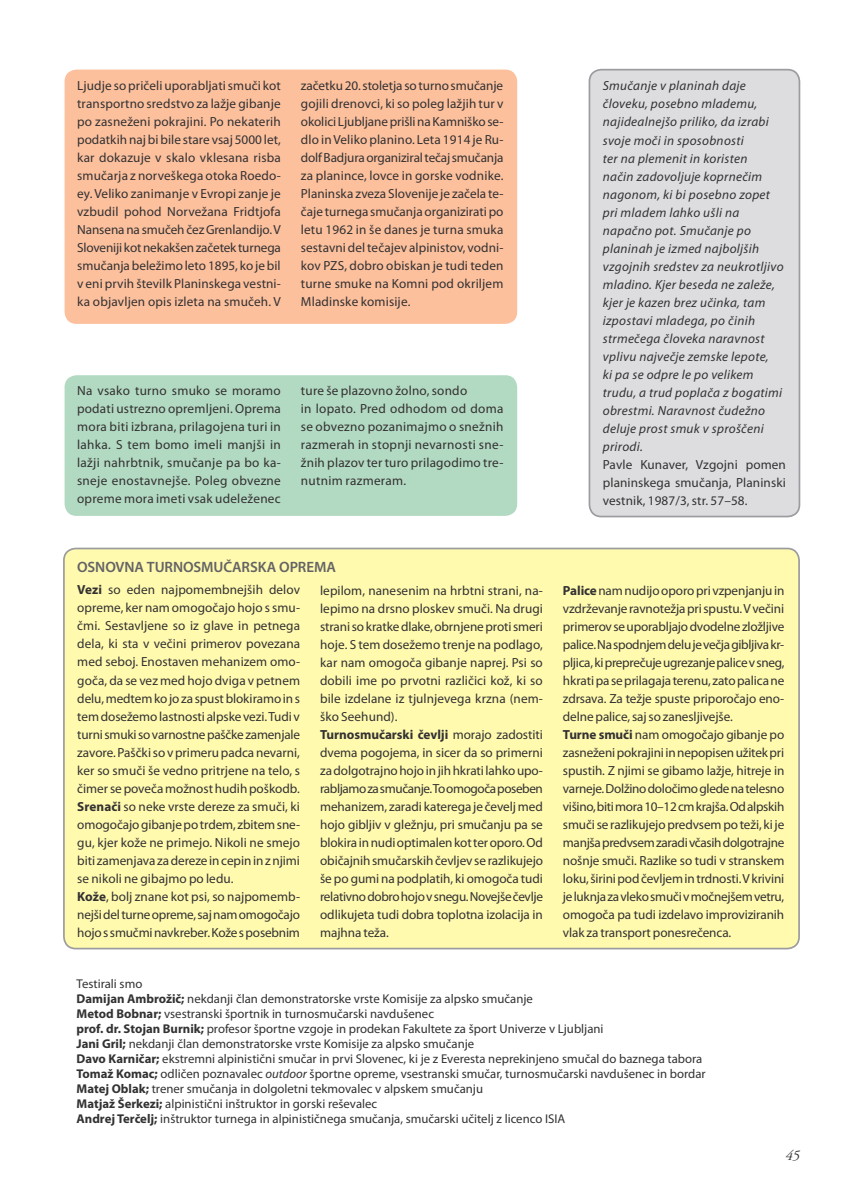
<style>
.page{position:relative;width:851px;height:1191px;background:#fff}
.page>*{position:absolute;margin:0;border:0;box-sizing:border-box;transform-origin:0 0}
.t1{font:600 15px "Myriad Pro";letter-spacing:-.005em;color:#646365}
.t2{font:italic 14.55px "Adobe Garamond Pro";color:#333132}
.t3{font:13.2px/18px "Myriad Pro";letter-spacing:-.005em;color:#333132;text-align:justify}
.t4{font:italic 13.2px/18px "Myriad Pro";letter-spacing:.025em;color:#333132}
.t5{font:13.2px/18px "Myriad Pro";letter-spacing:.025em;color:#333132}
.t6{font:12.75px/15px "Myriad Pro";color:#333132}
.s1{font-weight:700}
.s2{font-style:italic}
</style>
<div class="page">
<div style="left:64px;top:548px;width:735px;height:400px;background:#fffaae;border-radius:12px"></div>
<div style="left:63px;top:547px;width:736px;height:402px;border:2px solid #9b9c9f;border-radius:12px"></div>
<div style="left:64px;top:69px;width:454px;height:256px;background:#fcc09d;border-radius:13px"></div>
<div style="left:63px;top:68px;width:455px;height:257px;border:2px solid #fff;border-radius:13px"></div>
<div style="left:589px;top:70px;width:210px;height:446px;background:#dddddf;border-radius:12px"></div>
<div style="left:588px;top:69px;width:212px;height:448px;border:2px solid #9b9c9f;border-radius:12px"></div>
<div style="left:64px;top:374px;width:454px;height:142px;background:#b2d9c1;border-radius:13px"></div>
<div style="left:63px;top:374px;width:455px;height:143px;border:2px solid #fff;border-radius:13px"></div>
<p class="t3" style="left:77px;top:76px;width:205px">Ljudje so pričeli uporabljati smuči kot transportno sredstvo za lažje gibanje po zasneženi pokrajini. Po nekaterih podatkih naj bi bile stare vsaj 5000 let, kar dokazuje v skalo vklesana risba smučarja z norveškega otoka Roedo&shy;ey. Veliko zanimanje v Evropi zanje je vzbudil pohod Norvežana Fridtjofa Nansena na smučeh čez Grenlandijo. V Sloveniji kot nekakšen začetek turnega smučanja beležimo leto 1895, ko je bil v eni prvih številk Planinskega vestni&shy;ka objavljen opis izleta na smučeh. V</p>
<p class="t3" style="left:301px;top:76px;width:204px">začetku 20. stoletja so turno smučanje gojili drenovci, ki so poleg lažjih tur v okolici Ljubljane prišli na Kamniško se&shy;dlo in Veliko planino. Leta 1914 je Ru&shy;dolf Badjura organiziral tečaj smučanja za planince, lovce in gorske vodnike.<br>Planinska zveza Slovenije je začela te&shy;čaje turnega smučanja organizirati po letu 1962 in še danes je turna smuka sestavni del tečajev alpinistov, vodni&shy;kov PZS, dobro obiskan je tudi teden turne smuke na Komni pod okriljem Mladinske komisije.</p>
<p class="t4" style="left:602px;top:77px;width:182px">Smučanje v planinah daje človeku, posebno mlademu, najidealnejšo priliko, da izrabi svoje moči in sposobnosti<br>ter na plemenit in koristen<br>način zadovoljuje koprnečim nagonom, ki bi posebno zopet pri mladem lahko ušli na napačno pot. Smučanje po planinah je izmed najboljših vzgojnih sredstev za neukrotljivo mladino. Kjer beseda ne zaleže, kjer je kazen brez učinka, tam izpostavi mladega, po činih strmečega človeka naravnost vplivu največje zemske lepote,<br>ki pa se odpre le po velikem trudu, a trud poplača z bogatimi obrestmi. Naravnost čudežno deluje prost smuk v sproščeni prirodi.</p>
<p class="t3" style="left:602px;top:455px;width:184px">Pavle Kunaver, Vzgojni pomen planinskega smučanja, Planinski vestnik, 1987/3, str. 57–58.</p>
<p class="t3" style="left:77px;top:381px;width:205px">Na vsako turno smuko se moramo podati ustrezno opremljeni. Oprema mora biti izbrana, prilagojena turi in lahka. S tem bomo imeli manjši in lažji nahrbtnik, smučanje pa bo ka&shy;sneje enostavnejše. Poleg obvezne opreme mora imeti vsak udeleženec</p>
<p class="t5" style="left:301px;top:381px;width:204px">ture še plazovno žolno, sondo<br>in lopato. Pred odhodom od doma se obvezno pozanimajmo o snežnih razmerah in stopnji nevarnosti sne&shy;žnih plazov ter turo prilagodimo tre&shy;nutnim razmeram.</p>
<p class="t1" style="left:77px;top:557px;width:260px">OSNOVNA TURNOSMUČARSKA OPREMA</p>
<p class="t3" style="left:77px;top:581px;width:224px;text-align:left"><span class="s1">Vezi</span> so eden najpomembnejših delov opreme, ker nam omogočajo hojo s smu&shy;čmi. Sestavljene so iz glave in petnega dela, ki sta v večini primerov povezana med seboj. Enostaven mehanizem omo&shy;goča, da se vez med hojo dviga v petnem delu, medtem ko jo za spust blokiramo in s tem dosežemo lastnosti alpske vezi. Tudi v turni smuki so varnostne paščke zamenjale zavore. Paščki so v primeru padca nevarni, ker so smuči še vedno pritrjene na telo, s čimer se poveča možnost hudih poškodb.<br><span class="s1">Srenači</span> so neke vrste dereze za smuči, ki omogočajo gibanje po trdem, zbitem sne&shy;gu, kjer kože ne primejo. Nikoli ne smejo biti zamenjava za dereze in cepin in z njimi se nikoli ne gibajmo po ledu.<br><span class="s1">Kože</span>, bolj znane kot psi, so najpomemb&shy;nejši del turne opreme, saj nam omogočajo hojo s smučmi navkreber. Kože s posebnim</p>
<p class="t3" style="left:320px;top:581px;width:224px;text-align:left">lepilom, nanesenim na hrbtni strani, na&shy;lepimo na drsno ploskev smuči. Na drugi strani so kratke dlake, obrnjene proti smeri hoje. S tem dosežemo trenje na podlago, kar nam omogoča gibanje naprej. Psi so dobili ime po prvotni različici kož, ki so bile izdelane iz tjulnjevega krzna (nem&shy;ško Seehund).<br><span class="s1">Turnosmučarski čevlji</span> morajo zadostiti dvema pogojema, in sicer da so primerni za dolgotrajno hojo in jih hkrati lahko upo&shy;rabljamo za smučanje. To omogoča poseben mehanizem, zaradi katerega je čevelj med hojo gibljiv v gležnju, pri smučanju pa se blokira in nudi optimalen kot ter oporo. Od običajnih smučarskih čevljev se razlikujejo še po gumi na podplatih, ki omogoča tudi relativno dobro hojo v snegu. Novejše čevlje odlikujeta tudi dobra toplotna izolacija in majhna teža.</p>
<p class="t3" style="left:563px;top:581px;width:223px;text-align:left"><span class="s1">Palice</span> nam nudijo oporo pri vzpenjanju in vzdrževanje ravnotežja pri spustu. V večini primerov se uporabljajo dvodelne zložljive palice. Na spodnjem delu je večja gibljiva kr&shy;pljica, ki preprečuje ugrezanje palice v sneg, hkrati pa se prilagaja terenu, zato palica ne zdrsava. Za težje spuste priporočajo eno&shy;delne palice, saj so zanesljivejše.<br><span class="s1">Turne smuči</span> nam omogočajo gibanje po zasneženi pokrajini in nepopisen užitek pri spustih. Z njimi se gibamo lažje, hitreje in varneje. Dolžino določimo glede na telesno višino, biti mora 10–12 cm krajša. Od alpskih smuči se razlikujejo predvsem po teži, ki je manjša predvsem zaradi včasih dolgotrajne nošnje smuči. Razlike so tudi v stranskem loku, širini pod čevljem in trdnosti. V krivini je luknja za vleko smuči v močnejšem vetru, omogoča pa tudi izdelavo improviziranih vlak za transport ponesrečenca.</p>
<p class="t6" style="left:77px;top:976px;width:630px">Testirali smo<br><span class="s1">Damijan Ambrožič;</span> nekdanji član demonstratorske vrste Komisije za alpsko smučanje<br><span class="s1">Metod Bobnar;</span> vsestranski športnik in turnosmučarski navdušenec<br><span class="s1">prof. dr. Stojan Burnik;</span> profesor športne vzgoje in prodekan Fakultete za šport Univerze v Ljubljani<br><span class="s1">Jani Gril;</span> nekdanji član demonstratorske vrste Komisije za alpsko smučanje<br><span class="s1">Davo Karničar;</span> ekstremni alpinistični smučar in prvi Slovenec, ki je z Everesta neprekinjeno smučal do baznega tabora <span class="s1">Tomaž Komac;</span> odličen poznavalec <span class="s2">outdoor</span> športne opreme, vsestranski smučar, turnosmučarski navdušenec in bordar <span class="s1">Matej Oblak;</span> trener smučanja in dolgoletni tekmovalec v alpskem smučanju<br><span class="s1">Matjaž Šerkezi;</span> alpinistični inštruktor in gorski reševalec<br><span class="s1">Andrej Terčelj;</span> inštruktor turnega in alpinističnega smučanja, smučarski učitelj z licenco ISIA</p>
<p class="t2" style="left:785px;top:1147px;width:16px">45</p>
</div>
